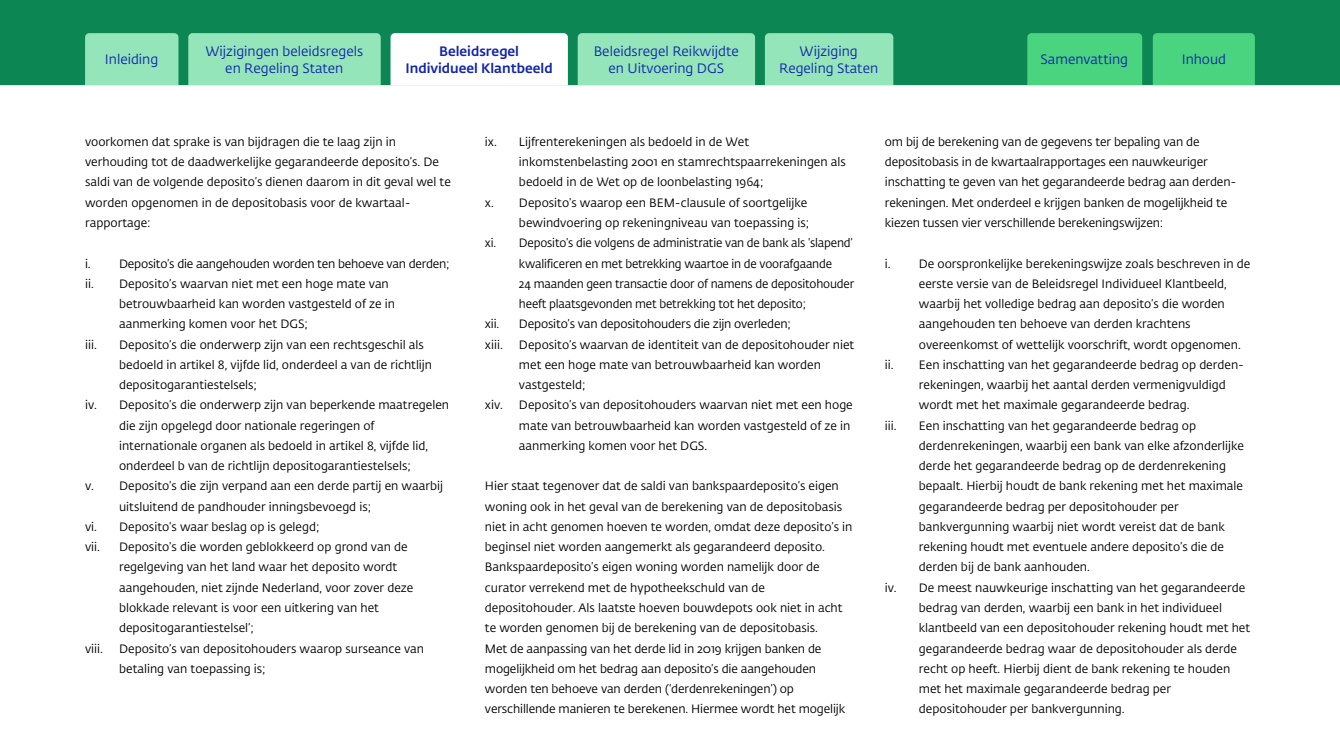
<style>
.page{position:relative;width:1340px;height:754px;background:#fff}
.page>*{position:absolute;margin:0;border:0;box-sizing:border-box;transform-origin:0 0}
.t1{font:13.5px/16.5px "DNB Fedra";color:#1226aa;text-align:center}
.t2{font:500 13.5px/16.5px "DNB Fedra";color:#1226aa;text-align:center}
.P_Broodtekst{font:12px/20.2px "DNB Fedra";color:#000}
.P_Broodtekst-2{font:12px "DNB Fedra";letter-spacing:-.02em;color:#000}
</style>
<div class="page">
<div style="left:0;top:0;width:1339px;height:85px;background:#0c8754"></div>
<div style="left:1027px;top:33px;width:115px;height:52px;background:#4ad480"></div>
<div style="left:1152px;top:33px;width:102px;height:52px;background:#4ad480"></div>
<div style="left:188px;top:33px;width:193px;height:52px;background:#94e5ba"></div>
<svg style="left:390px;top:33px;width:178px;height:52px"></svg>
<div style="left:577px;top:33px;width:178px;height:52px;background:#94e5ba"></div>
<div style="left:765px;top:33px;width:128px;height:52px;background:#94e5ba"></div>
<div style="left:85px;top:33px;width:93px;height:52px;background:#94e5ba"></div>
<p class="t1" style="left:105px;top:52px;width:55px">Inleiding</p>
<p class="t1" style="left:205px;top:43px;width:159px">Wijzigingen beleidsregels en Regeling Staten</p>
<p class="t2" style="left:405px;top:43px;width:149px">Beleidsregel<br>Individueel Klantbeeld</p>
<p class="t1" style="left:593px;top:43px;width:147px">Beleidsregel Reikwijdte en Uitvoering DGS</p>
<p class="t1" style="left:779px;top:43px;width:101px">Wijziging<br>Regeling Staten</p>
<p class="t1" style="left:1040px;top:52px;width:89px">Samenvatting</p>
<p class="t1" style="left:1181px;top:52px;width:46px">Inhoud</p>
<p class="P_Broodtekst" style="left:85px;top:132px;width:367px">voorkomen dat sprake is van bijdragen die te laag zijn in verhouding tot de daadwerkelijke gegarandeerde deposito’s. De saldi van de volgende deposito’s dienen daarom in dit geval wel te worden opgenomen in de depositobasis voor de kwartaal&shy;rapportage:</p>
<p class="P_Broodtekst-2" style="left:85px;top:256px;width:366px">i. Deposito’s die aangehouden worden ten behoeve van derden;</p>
<p class="P_Broodtekst" style="left:119px;top:273px;width:277px;text-indent:-34px">ii. Deposito’s waarvan niet met een hoge mate van betrouwbaarheid kan worden vastgesteld of ze in aanmerking komen voor het DGS;</p>
<p class="P_Broodtekst" style="left:85px;top:334px;width:13px">iii.</p>
<p class="P_Broodtekst" style="left:119px;top:334px;width:314px">Deposito’s die onderwerp zijn van een rechtsgeschil als bedoeld in artikel 8, vijfde lid, onderdeel a van de richtlijn depositogarantiestelsels;</p>
<p class="P_Broodtekst" style="left:119px;top:395px;width:331px;text-indent:-34px">iv. Deposito’s die onderwerp zijn van beperkende maatregelen die zijn opgelegd door nationale regeringen of internationale organen als bedoeld in artikel 8, vijfde lid, onderdeel b van de richtlijn depositogarantiestelsels;</p>
<p class="P_Broodtekst" style="left:119px;top:476px;width:325px;text-indent:-34px">v. Deposito’s die zijn verpand aan een derde partij en waarbij uitsluitend de pandhouder inningsbevoegd is;</p>
<p class="P_Broodtekst" style="left:85px;top:516px;width:236px">vi. Deposito’s waar beslag op is gelegd;</p>
<p class="P_Broodtekst" style="left:85px;top:537px;width:16px">vii.</p>
<p class="P_Broodtekst" style="left:119px;top:537px;width:296px">Deposito’s die worden geblokkeerd op grond van de regelgeving van het land waar het deposito wordt aangehouden, niet zijnde Nederland, voor zover deze blokkade relevant is voor een uitkering van het depositogarantiestelsel’;</p>
<p class="P_Broodtekst" style="left:85px;top:638px;width:19px">viii.</p>
<p class="P_Broodtekst" style="left:119px;top:638px;width:306px">Deposito’s van depositohouders waarop surseance van betaling van toepassing is;</p>
<p class="P_Broodtekst" style="left:519px;top:132px;width:328px;text-indent:-34px">ix. Lijfrenterekeningen als bedoeld in de Wet inkomstenbelasting 2001 en stamrechtspaarrekeningen als bedoeld in de Wet op de loonbelasting 1964;</p>
<p class="P_Broodtekst" style="left:485px;top:192px;width:326px;text-align:right">x. Deposito’s waarop een BEM-clausule of soortgelijke bewindvoering op rekeningniveau van toepassing is;</p>
<p class="P_Broodtekst" style="left:519px;top:233px;width:337px;text-indent:-34px">xi. Deposito’s die volgens de administratie van de bank als ‘slapend’ kwalificeren en met betrekking waartoe in de voorafgaande<br>24 maanden geen transactie door of namens de depositohouder heeft plaatsgevonden met betrekking tot het deposito;</p>
<p class="P_Broodtekst" style="left:485px;top:314px;width:16px">xii.</p>
<p class="P_Broodtekst" style="left:519px;top:314px;width:273px">Deposito’s van depositohouders die zijn overleden;</p>
<p class="P_Broodtekst" style="left:485px;top:334px;width:19px">xiii.</p>
<p class="P_Broodtekst" style="left:519px;top:334px;width:337px">Deposito’s waarvan de identiteit van de depositohouder niet met een hoge mate van betrouwbaarheid kan worden vastgesteld;</p>
<p class="P_Broodtekst" style="left:485px;top:395px;width:20px">xiv.</p>
<p class="P_Broodtekst" style="left:519px;top:395px;width:335px">Deposito’s van depositohouders waarvan niet met een hoge mate van betrouwbaarheid kan worden vastgesteld of ze in aanmerking komen voor het DGS.</p>
<p class="P_Broodtekst" style="left:485px;top:476px;width:369px">Hier staat tegenover dat de saldi van bankspaardeposito’s eigen woning ook in het geval van de berekening van de depositobasis niet in acht genomen hoeven te worden, omdat deze deposito’s in beginsel niet worden aangemerkt als gegarandeerd deposito.<br>Bankspaardeposito’s eigen woning worden namelijk door de curator verrekend met de hypotheekschuld van de depositohouder. Als laatste hoeven bouwdepots ook niet in acht te worden genomen bij de berekening van de depositobasis.</p>
<p class="P_Broodtekst" style="left:485px;top:638px;width:362px">Met de aanpassing van het derde lid in 2019 krijgen banken de mogelijkheid om het bedrag aan deposito’s die aangehouden worden ten behoeve van derden (‘derdenrekeningen’) op verschillende manieren te berekenen. Hiermee wordt het mogelijk</p>
<p class="P_Broodtekst" style="left:884px;top:132px;width:351px">om bij de berekening van de gegevens ter bepaling van de depositobasis in de kwartaalrapportages een nauwkeuriger inschatting te geven van het gegarandeerde bedrag aan derden&shy;rekeningen. Met onderdeel e krijgen banken de mogelijkheid te kiezen tussen vier verschillende berekeningswijzen:</p>
<p class="P_Broodtekst" style="left:918px;top:253px;width:333px;text-indent:-34px">i. De oorspronkelijke berekeningswijze zoals beschreven in de eerste versie van de Beleidsregel Individueel Klantbeeld, waarbij het volledige bedrag aan deposito’s die worden aangehouden ten behoeve van derden krachtens overeenkomst of wettelijk voorschrift, wordt opgenomen.</p>
<p class="P_Broodtekst" style="left:918px;top:354px;width:324px;text-indent:-34px">ii. Een inschatting van het gegarandeerde bedrag op derden&shy;rekeningen, waarbij het aantal derden vermenigvuldigd wordt met het maximale gegarandeerde bedrag.</p>
<p class="P_Broodtekst" style="left:884px;top:415px;width:13px">iii.</p>
<p class="P_Broodtekst" style="left:918px;top:415px;width:327px">Een inschatting van het gegarandeerde bedrag op derdenrekeningen, waarbij een bank van elke afzonderlijke derde het gegarandeerde bedrag op de derdenrekening bepaalt. Hierbij houdt de bank rekening met het maximale gegarandeerde bedrag per depositohouder per bankvergunning waarbij niet wordt vereist dat de bank rekening houdt met eventuele andere deposito’s die de derden bij de bank aanhouden.</p>
<p class="P_Broodtekst" style="left:918px;top:577px;width:333px;text-indent:-34px">iv. De meest nauwkeurige inschatting van het gegarandeerde bedrag van derden, waarbij een bank in het individueel klantbeeld van een depositohouder rekening houdt met het gegarandeerde bedrag waar de depositohouder als derde recht op heeft. Hierbij dient de bank rekening te houden met het maximale gegarandeerde bedrag per depositohouder per bankvergunning.</p>
</div>
